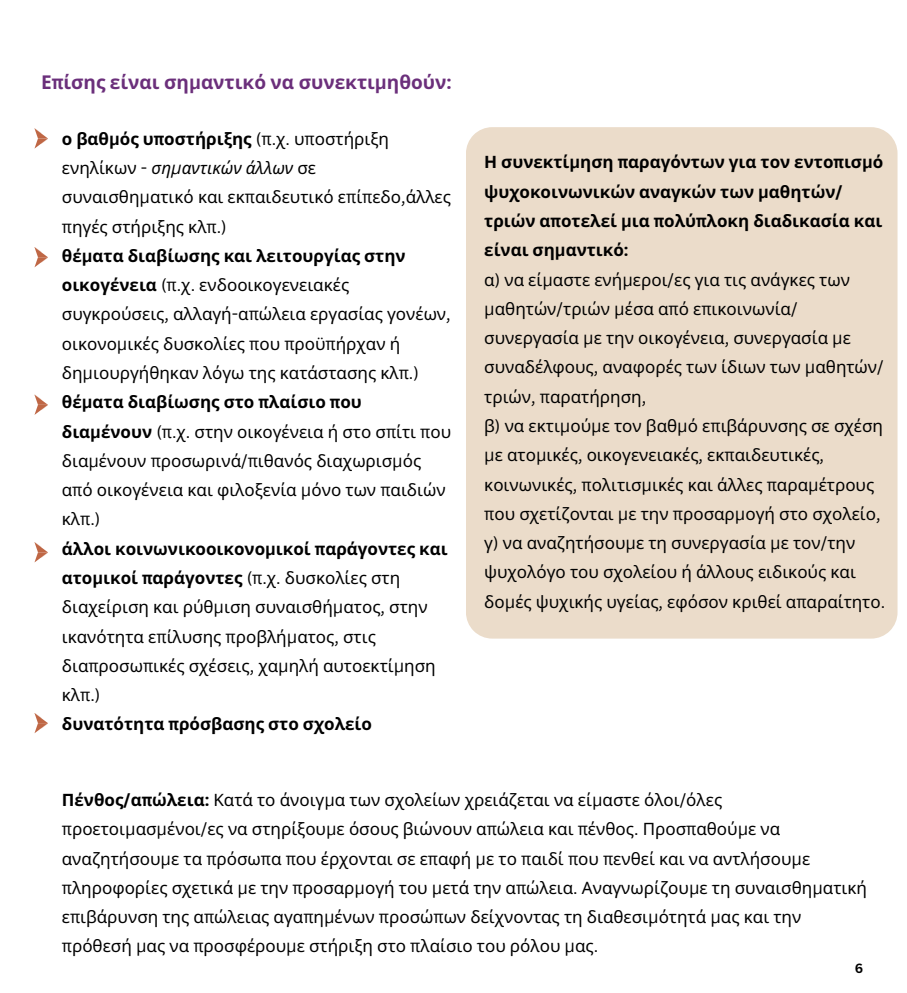
<style>
.page{position:relative;width:907px;height:993px;background:#fff}
.page>*{position:absolute;margin:0;border:0;box-sizing:border-box;transform-origin:0 0}
.t1{font:700 19px "Noto Sans";color:#6b2f7b}
.t2{font:17px/29.3px "Noto Sans";color:#000}
.t3{font:700 17px/29.3px "Noto Sans";color:#000}
.t4{font:700 13px "Canva Sans";color:#000}
.s1{font-family:"Canva Sans"}
.s2{font-weight:700}
.s3{font-family:"Canva Sans";font-weight:700}
.s4{font-style:italic}
.s5{font-family:"Canva Sans";font-style:italic}
</style>
<div class="page">
<div style="left:466px;top:127px;width:431px;height:511px;background:#ebdcca"></div>
<svg style="left:34px;top:128px;width:14px;height:21px"></svg>
<svg style="left:34px;top:247px;width:14px;height:20px"></svg>
<svg style="left:34px;top:394px;width:14px;height:21px"></svg>
<svg style="left:34px;top:542px;width:14px;height:20px"></svg>
<svg style="left:34px;top:713px;width:14px;height:20px"></svg>
<p class="t1" style="left:41px;top:68px;width:412px">Ε<span class="s1">π</span>ίσης είναι ση<span class="s1">μ</span>αντικό να συνεκτι<span class="s1">μ</span>ηθούν<span class="s1">:</span></p>
<p class="t2" style="left:62px;top:123px;width:391px"><span class="s2">ο βαθ</span><span class="s3">μ</span><span class="s2">ός υ</span><span class="s3">π</span><span class="s2">οστήριξης</span> <span class="s1">(π.</span>χ<span class="s1">.</span> υ<span class="s1">π</span>οστήριξη ενηλίκων <span class="s1">-</span> <span class="s4">ση</span><span class="s5">μ</span><span class="s4">αντικών άλλων</span> σε συναισθη<span class="s1">μ</span>ατικό και εκ<span class="s1">π</span>αιδευτικό ε<span class="s1">π</span>ί<span class="s1">π</span>εδο<span class="s1">,</span>άλλες <span class="s1">π</span>ηγές στήριξης κλ<span class="s1">π.)</span></p>
<p class="t2" style="left:62px;top:240px;width:390px"><span class="s2">θέ</span><span class="s3">μ</span><span class="s2">ατα διαβίωσης και λειτουργίας στην οικογένεια</span> <span class="s1">(π.</span>χ<span class="s1">.</span> ενδοοικογενειακές συγκρούσεις<span class="s1">,</span> αλλαγή<span class="s1">-</span>α<span class="s1">π</span>ώλεια εργασίας γονέων<span class="s1">, </span>οικονο<span class="s1">μ</span>ικές δυσκολίες <span class="s1">π</span>ου <span class="s1">π</span>ροϋ<span class="s1">π</span>ήρχαν ή δη<span class="s1">μ</span>ιουργήθηκαν λόγω της κατάστασης κλ<span class="s1">π.)</span></p>
<p class="t2" style="left:62px;top:387px;width:391px"><span class="s2">θέ</span><span class="s3">μ</span><span class="s2">ατα διαβίωσης στο</span> <span class="s3">π</span><span class="s2">λαίσιο</span> <span class="s3">π</span><span class="s2">ου δια</span><span class="s3">μ</span><span class="s2">ένουν</span> <span class="s1">(π.</span>χ<span class="s1">.</span> στην οικογένεια ή στο σ<span class="s1">π</span>ίτι <span class="s1">π</span>ου δια<span class="s1">μ</span>ένουν <span class="s1">π</span>ροσωρινά<span class="s1">/π</span>ιθανός διαχωρισ<span class="s1">μ</span>ός α<span class="s1">π</span>ό οικογένεια και φιλοξενία <span class="s1">μ</span>όνο των <span class="s1">π</span>αιδιών κλ<span class="s1">π.)</span></p>
<p class="t3" style="left:62px;top:533px;width:387px">άλλοι κοινωνικοοικονο<span class="s1">μ</span>ικοί <span class="s1">π</span>αράγοντες και</p>
<p class="t2" style="left:62px;top:562px;width:375px"><span class="s2">ατο</span><span class="s3">μ</span><span class="s2">ικοί</span> <span class="s3">π</span><span class="s2">αράγοντες</span> <span class="s1">(π.</span>χ<span class="s1">.</span> δυσκολίες στη διαχείριση και ρύθ<span class="s1">μ</span>ιση συναισθή<span class="s1">μ</span>ατος<span class="s1">,</span> στην ικανότητα ε<span class="s1">π</span>ίλυσης <span class="s1">π</span>ροβλή<span class="s1">μ</span>ατος<span class="s1">,</span> στις δια<span class="s1">π</span>ροσω<span class="s1">π</span>ικές σχέσεις<span class="s1">,</span> χα<span class="s1">μ</span>ηλή αυτοεκτί<span class="s1">μ</span>ηση κλ<span class="s1">π.)</span></p>
<p class="t3" style="left:62px;top:709px;width:312px">δυνατότητα <span class="s1">π</span>ρόσβασης στο σχολείο</p>
<p class="t3" style="left:484px;top:147px;width:400px">Η συνεκτί<span class="s1">μ</span>ηση <span class="s1">π</span>αραγόντων για τον εντο<span class="s1">π</span>ισ<span class="s1">μ</span>ό ψυχοκοινωνικών αναγκών των <span class="s1">μ</span>αθητών<span class="s1">/ </span>τριών α<span class="s1">π</span>οτελεί <span class="s1">μ</span>ια <span class="s1">π</span>ολύ<span class="s1">π</span>λοκη διαδικασία και είναι ση<span class="s1">μ</span>αντικό<span class="s1">:</span></p>
<p class="t2" style="left:484px;top:264px;width:401px">α<span class="s1">)</span> να εί<span class="s1">μ</span>αστε ενή<span class="s1">μ</span>εροι<span class="s1">/</span>ες για τις ανάγκες των <span class="s1">μ</span>αθητών<span class="s1">/</span>τριών <span class="s1">μ</span>έσα α<span class="s1">π</span>ό ε<span class="s1">π</span>ικοινωνία<span class="s1">/ </span>συνεργασία <span class="s1">μ</span>ε την οικογένεια<span class="s1">,</span> συνεργασία <span class="s1">μ</span>ε συναδέλφους<span class="s1">,</span> αναφορές των ίδιων των <span class="s1">μ</span>αθητών<span class="s1">/ </span>τριών<span class="s1">, π</span>αρατήρηση<span class="s1">,</span></p>
<p class="t2" style="left:484px;top:410px;width:400px">β<span class="s1">)</span> να εκτι<span class="s1">μ</span>ού<span class="s1">μ</span>ε τον βαθ<span class="s1">μ</span>ό ε<span class="s1">π</span>ιβάρυνσης σε σχέση <span class="s1">μ</span>ε ατο<span class="s1">μ</span>ικές<span class="s1">,</span> οικογενειακές<span class="s1">,</span> εκ<span class="s1">π</span>αιδευτικές<span class="s1">, </span>κοινωνικές<span class="s1">, π</span>ολιτισ<span class="s1">μ</span>ικές και άλλες <span class="s1">π</span>αρα<span class="s1">μ</span>έτρους <span class="s1">π</span>ου σχετίζονται <span class="s1">μ</span>ε την <span class="s1">π</span>ροσαρ<span class="s1">μ</span>ογή στο σχολείο<span class="s1">,</span></p>
<p class="t2" style="left:484px;top:527px;width:402px">γ<span class="s1">)</span> να αναζητήσου<span class="s1">μ</span>ε τη συνεργασία <span class="s1">μ</span>ε τον<span class="s1">/</span>την ψυχολόγο του σχολείου ή άλλους ειδικούς και δο<span class="s1">μ</span>ές ψυχικής υγείας<span class="s1">,</span> εφόσον κριθεί α<span class="s1">π</span>αραίτητο<span class="s1">.</span></p>
<p class="t2" style="left:62px;top:784px;width:806px"><span class="s2">Πένθος</span><span class="s3">/</span><span class="s2">α</span><span class="s3">π</span><span class="s2">ώλεια</span><span class="s3">:</span> Κατά το άνοιγ<span class="s1">μ</span>α των σχολείων χρειάζεται να εί<span class="s1">μ</span>αστε όλοι<span class="s1">/</span>όλες <span class="s1">π</span>ροετοι<span class="s1">μ</span>ασ<span class="s1">μ</span>ένοι<span class="s1">/</span>ες να στηρίξου<span class="s1">μ</span>ε όσους βιώνουν α<span class="s1">π</span>ώλεια και <span class="s1">π</span>ένθος<span class="s1">.</span> Προσ<span class="s1">π</span>αθού<span class="s1">μ</span>ε να αναζητήσου<span class="s1">μ</span>ε τα <span class="s1">π</span>ρόσω<span class="s1">π</span>α <span class="s1">π</span>ου έρχονται σε ε<span class="s1">π</span>αφή <span class="s1">μ</span>ε το <span class="s1">π</span>αιδί <span class="s1">π</span>ου <span class="s1">π</span>ενθεί και να αντλήσου<span class="s1">μ</span>ε <span class="s1">π</span>ληροφορίες σχετικά <span class="s1">μ</span>ε την <span class="s1">π</span>ροσαρ<span class="s1">μ</span>ογή του <span class="s1">μ</span>ετά την α<span class="s1">π</span>ώλεια<span class="s1">.</span> Αναγνωρίζου<span class="s1">μ</span>ε τη συναισθη<span class="s1">μ</span>ατική ε<span class="s1">π</span>ιβάρυνση της α<span class="s1">π</span>ώλειας αγα<span class="s1">π</span>η<span class="s1">μ</span>ένων <span class="s1">π</span>ροσώ<span class="s1">π</span>ων δείχνοντας τη διαθεσι<span class="s1">μ</span>ότητά <span class="s1">μ</span>ας και την <span class="s1">π</span>ρόθεσή <span class="s1">μ</span>ας να <span class="s1">π</span>ροσφέρου<span class="s1">μ</span>ε στήριξη στο <span class="s1">π</span>λαίσιο του ρόλου <span class="s1">μ</span>ας<span class="s1">.</span></p>
<p class="t4" style="left:854px;top:959px;width:10px">6</p>
</div>
